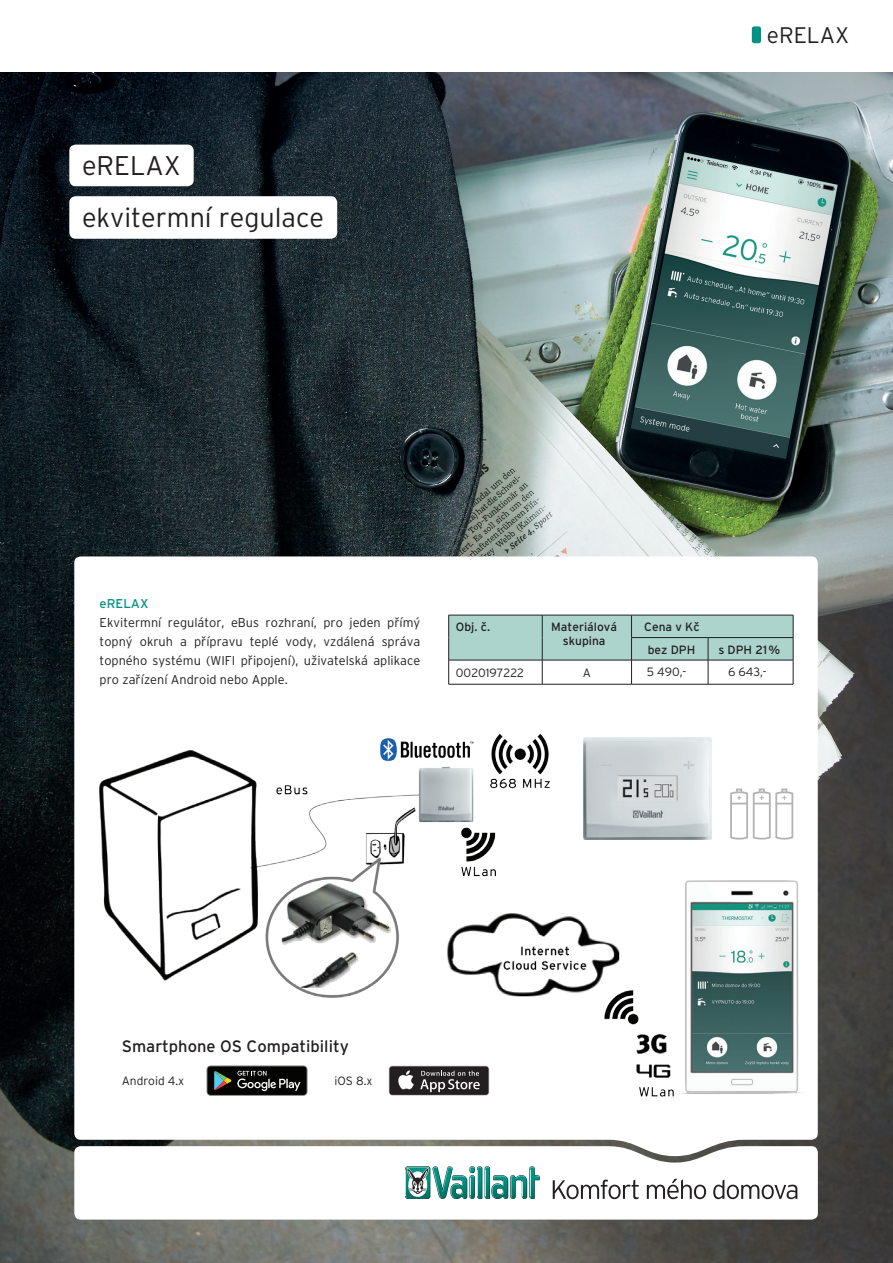
<style>
.page{position:relative;width:893px;height:1263px;background:#fff}
.page>*{position:absolute;margin:0;border:0;box-sizing:border-box;transform-origin:0 0}
.t1{font:300 27px/52.1px "Interstate CE";color:#231f20}
.Product_group{font:300 22.5px "Interstate CE";color:#231f20}
.Headline_3{font:16.5px "Interstate CE";color:#231f20}
.t2{font:300 12.75px/19.2px "Interstate CE";color:#231f20;text-align:justify}
.subheadline_2014{font:12.75px "Interstate CE";color:#009385}
.Title_row{font:12px "Interstate CE";color:#231f20}
.Table_rows{font:300 12px "Interstate CE";color:#231f20}
.tabulka_-_text{font:300 12px "Interstate CE";color:#231f20}
</style>
<div class="page">
<img style="left:0;top:72px;width:893px;height:1191px">
<div style="left:752px;top:26px;width:9px;height:17px;background:#009385;border-radius:2px"></div>
<svg style="left:74px;top:1156px;width:744px;height:63px"></svg>
<svg style="left:74px;top:556px;width:744px;height:600px"></svg>
<img style="left:100px;top:719px;width:693px;height:378px">
<img style="left:674px;top:880px;width:135px;height:213px">
<hr style="left:449px;top:684px;width:93px;height:1px;background:#231f20">
<hr style="left:542px;top:684px;width:89px;height:1px;background:#231f20">
<svg style="left:448px;top:615px;width:346px;height:69px"></svg>
<hr style="left:631px;top:684px;width:77px;height:1px;background:#231f20">
<hr style="left:708px;top:684px;width:85px;height:1px;background:#231f20">
<svg style="left:207px;top:1066px;width:100px;height:29px;background:#282b28"></svg>
<div style="left:389px;top:1066px;width:99px;height:29px;background:#231f20;border-radius:3px"></div>
<svg style="left:398px;top:1070px;width:16px;height:19px"></svg>
<svg style="left:420px;top:1071px;width:60px;height:21px"></svg>
<svg style="left:729px;top:788px;width:65px;height:52px"></svg>
<img style="left:583px;top:738px;width:128px;height:101px">
<div style="left:69px;top:145px;width:125px;height:41px;background:#fff;border-radius:6px"></div>
<div style="left:69px;top:196px;width:268px;height:43px;background:#fff;border-radius:6px"></div>
<svg style="left:405px;top:1166px;width:25px;height:33px"></svg>
<svg style="left:406px;top:1166px;width:134px;height:33px"></svg>
<svg style="left:553px;top:1179px;width:86px;height:20px"></svg>
<svg style="left:647px;top:1179px;width:59px;height:20px"></svg>
<svg style="left:713px;top:1179px;width:84px;height:20px"></svg>
<h1 class="t1" style="left:82px;top:139px;width:243px">eRELAX<br>ekvitermní regulace</h1>
<p class="Product_group" style="left:767px;top:21px;width:84px">eRELAX</p>
<p class="subheadline_2014" style="left:100px;top:595px;width:50px">eRELAX</p>
<p class="t2" style="left:100px;top:613px;width:322px">Ekvitermní regulátor, eBus rozhraní, pro jeden přímý topný okruh a přípravu teplé vody, vzdálená správa topného systému (WIFI připojení), uživatelská aplikace pro zařízení Android nebo Apple.</p>
<p class="Title_row" style="left:456px;top:619px;width:36px">Obj. č.</p>
<p class="Title_row" style="left:551px;top:619px;width:67px">Materiálová</p>
<p class="Title_row" style="left:644px;top:619px;width:57px">Cena v Kč</p>
<p class="Title_row" style="left:648px;top:642px;width:49px">bez DPH</p>
<p class="Title_row" style="left:718px;top:642px;width:63px">s DPH 21%</p>
<p class="Title_row" style="left:563px;top:633px;width:44px">skupina</p>
<p class="Table_rows" style="left:456px;top:665px;width:70px">0020197222</p>
<p class="Table_rows" style="left:583px;top:665px;width:10px">A</p>
<p class="Table_rows" style="left:647px;top:664px;width:41px">5 490,-</p>
<p class="Table_rows" style="left:728px;top:664px;width:40px">6 643,-</p>
<p class="Headline_3" style="left:122px;top:1036px;width:229px">Smartphone OS Compatibility</p>
<p class="tabulka_-_text" style="left:122px;top:1074px;width:64px">Android 4.x</p>
<p class="tabulka_-_text" style="left:334px;top:1074px;width:40px">iOS 8.x</p>
</div>
